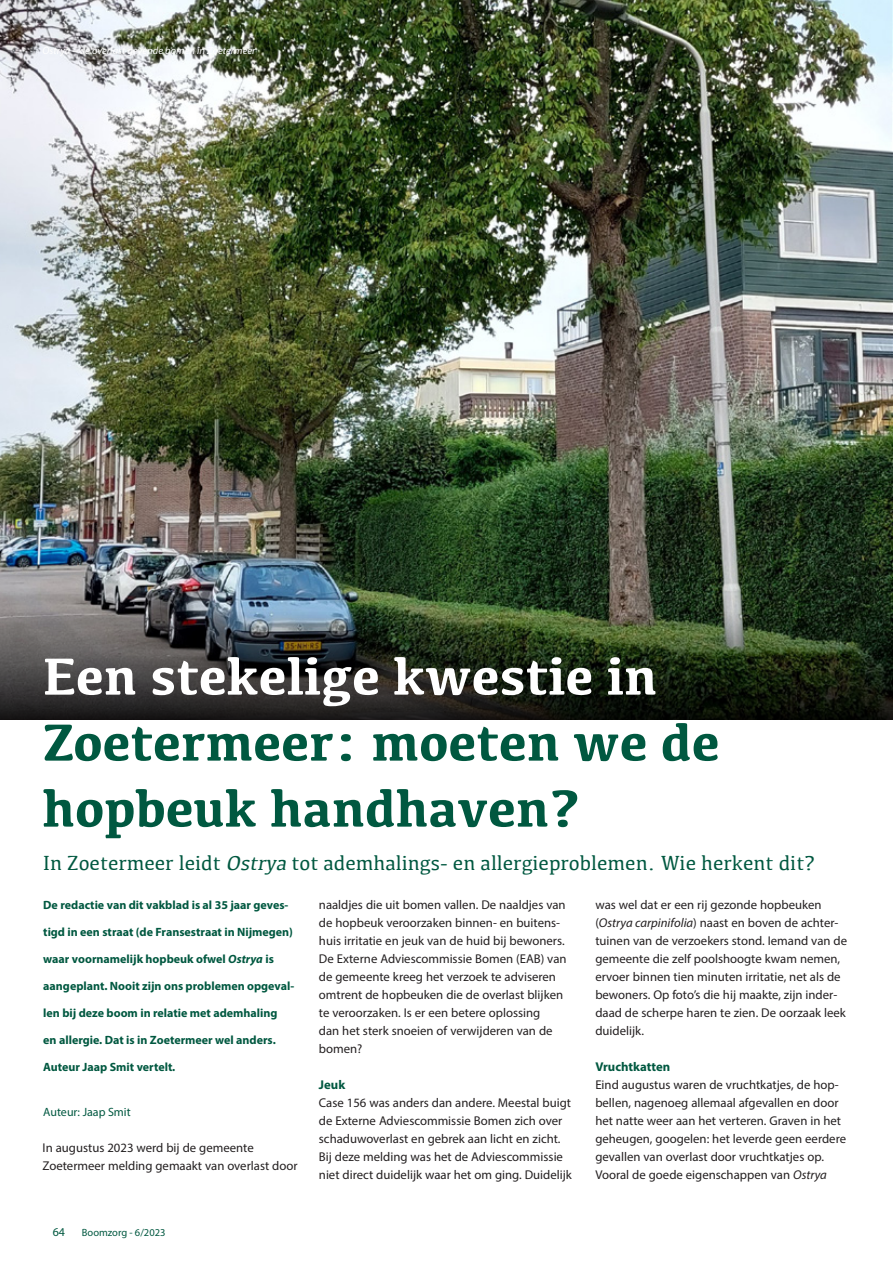
<style>
.page{position:relative;width:893px;height:1263px;background:#fff}
.page>*{position:absolute;margin:0;border:0;box-sizing:border-box;transform-origin:0 0}
.t1{font:700 54px/66px "Kefa";color:#005840}
.t2{font:700 54px "Kefa";color:#fff}
.t3{font:21px "Kefa";color:#005840}
.t4{font:12.75px/18px "Myriad Pro";color:#231f20}
.t5{font:700 12.75px "Myriad Pro";color:#005840}
.t6{font:700 12px "Myriad Pro";color:#005840}
.t7{font:12px "Myriad Pro";color:#005840}
.t8{font:italic 10.5px "Myriad Pro";color:#fff}
.t9{font:10.5px "Myriad Pro";color:#005840}
.s1{font-style:italic}
</style>
<div class="page">
<img style="left:0;top:0;width:893px;height:611px">
<svg style="left:0;top:611px;width:893px;height:108px;background:#2f362b"></svg>
<p class="t8" style="left:43px;top:44px;width:215px">Ostrya – de overlast gevende bomen in Zoetermeer</p>
<h1 class="t2" style="left:43px;top:640px;width:616px">Een stekelige kwestie in</h1>
<h1 class="t1" style="left:43px;top:706px;width:679px">Zoetermeer: moeten we de hopbeuk handhaven?</h1>
<h2 class="t3" style="left:43px;top:849px;width:774px">In Zoetermeer leidt <span class="s1">Ostrya</span> tot ademhalings- en allergieproblemen. Wie herkent dit?</h2>
<p class="t6" style="left:43px;top:897px;width:247px">De redactie van dit vakblad is al 35 jaar geves-</p>
<p class="t6" style="left:43px;top:924px;width:251px">tigd in een straat (de Fransestraat in Nijmegen)</p>
<p class="t6" style="left:43px;top:951px;width:232px">waar voornamelijk hopbeuk ofwel <span class="s1">Ostrya</span> is</p>
<p class="t6" style="left:43px;top:978px;width:253px">aangeplant. Nooit zijn ons problemen opgeval-</p>
<p class="t6" style="left:43px;top:1005px;width:236px">len bij deze boom in relatie met ademhaling</p>
<p class="t6" style="left:43px;top:1032px;width:234px">en allergie. Dat is in Zoetermeer wel anders.</p>
<p class="t6" style="left:43px;top:1059px;width:134px">Auteur Jaap Smit vertelt.</p>
<p class="t7" style="left:43px;top:1105px;width:89px">Auteur: Jaap Smit</p>
<p class="t4" style="left:319px;top:896px;width:249px">naaldjes die uit bomen vallen. De naaldjes van de hopbeuk veroorzaken binnen- en buitens&shy;huis irritatie en jeuk van de huid bij bewoners.<br>De Externe Adviescommissie Bomen (EAB) van de gemeente kreeg het verzoek te adviseren omtrent de hopbeuken die de overlast blijken te veroorzaken. Is er een betere oplossing<br>dan het sterk snoeien of verwijderen van de bomen?</p>
<p class="t5" style="left:319px;top:1076px;width:28px">Jeuk</p>
<p class="t4" style="left:319px;top:1094px;width:254px">Case 156 was anders dan andere. Meestal buigt de Externe Adviescommissie Bomen zich over schaduwoverlast en gebrek aan licht en zicht.<br>Bij deze melding was het de Adviescommissie niet direct duidelijk waar het om ging. Duidelijk</p>
<p class="t4" style="left:595px;top:896px;width:253px">was wel dat er een rij gezonde hopbeuken (<span class="s1">Ostrya carpinifolia</span>) naast en boven de achter&shy;tuinen van de verzoekers stond. Iemand van de gemeente die zelf poolshoogte kwam nemen, ervoer binnen tien minuten irritatie, net als de bewoners. Op foto’s die hij maakte, zijn inder&shy;daad de scherpe haren te zien. De oorzaak leek duidelijk.</p>
<p class="t5" style="left:595px;top:1058px;width:76px">Vruchtkatten</p>
<p class="t4" style="left:595px;top:1076px;width:252px">Eind augustus waren de vruchtkatjes, de hop&shy;bellen, nagenoeg allemaal afgevallen en door het natte weer aan het verteren. Graven in het geheugen, googelen: het leverde geen eerdere gevallen van overlast door vruchtkatjes op.<br>Vooral de goede eigenschappen van <span class="s1">Ostrya</span></p>
<p class="t4" style="left:43px;top:1139px;width:257px">In augustus 2023 werd bij de gemeente<br>Zoetermeer melding gemaakt van overlast door</p>
<p class="t7" style="left:53px;top:1224px;width:14px">64</p>
<p class="t9" style="left:82px;top:1226px;width:85px">Boomzorg - 6/2023</p>
</div>
